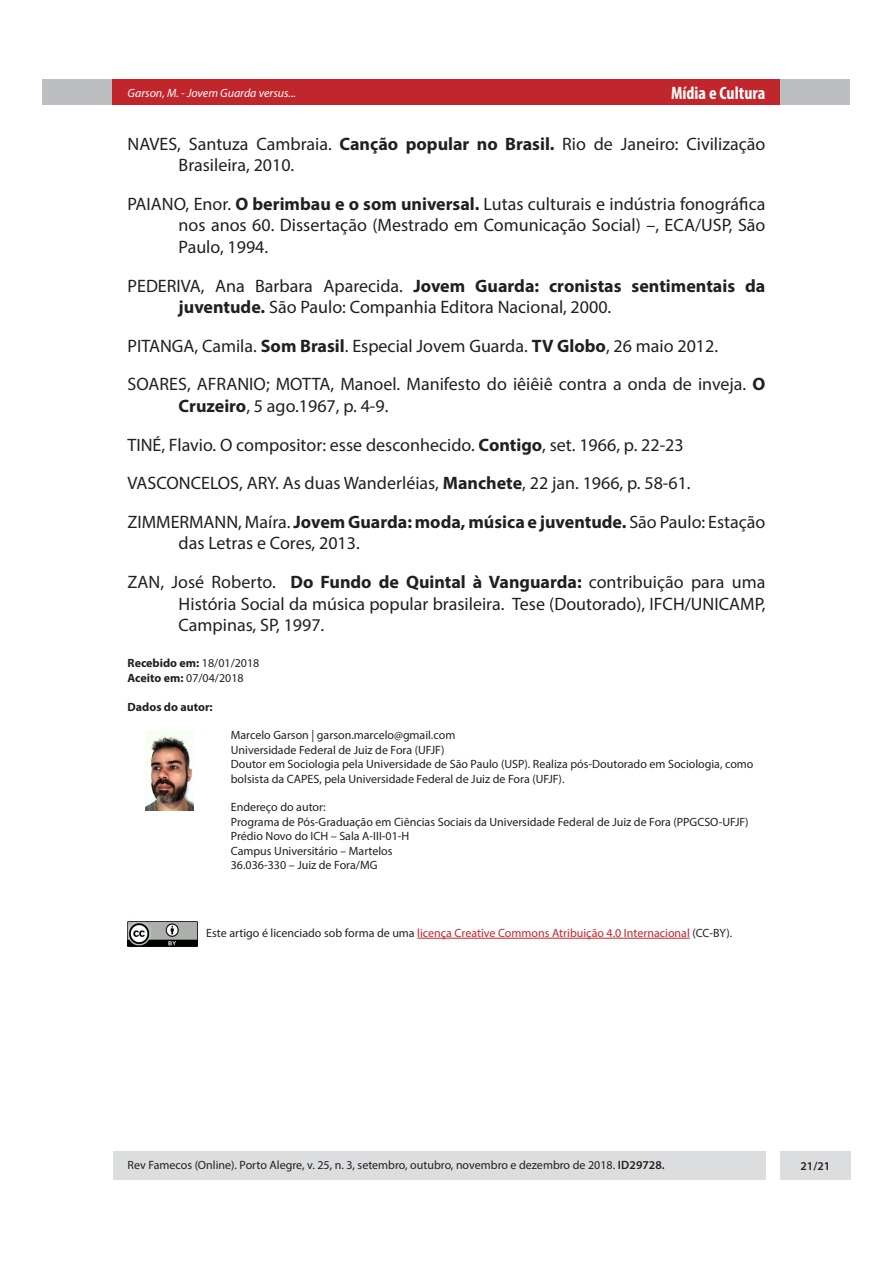
<style>
.page{position:relative;width:893px;height:1263px;background:#fff}
.page>*{position:absolute;margin:0;border:0;box-sizing:border-box;transform-origin:0 0}
.Interna_-_referência{font:18px/21.6px "Myriad Pro";color:#231f20}
.t1{font:700 condensed 18px "Myriad Pro";color:#fff}
.Interna_-_aceite_e_d{font:12px/14.4px "Myriad Pro";color:#231f20}
.Interna_-_aceite_e_d-2{font:12px "Myriad Pro";color:#c2262d}
.Interna_-_aceite_e_d-3{font:700 12px "Myriad Pro";color:#231f20}
.t2{font:italic 12px "Myriad Pro";color:#fff}
.t3{font:600 12px "Myriad Pro";color:#231f20}
.s1{font-weight:700}
.s2{font-weight:400}
.s3{color:#231f20}
.s4{font-weight:600}
</style>
<div class="page">
<div style="left:43px;top:80px;width:807px;height:25px;background:#bcbec2"></div>
<div style="left:113px;top:80px;width:667px;height:25px;background:#c2262d"></div>
<div style="left:780px;top:1151px;width:70px;height:28px;background:#dcddde"></div>
<div style="left:113px;top:1151px;width:652px;height:28px;background:#dcddde"></div>
<img style="left:146px;top:730px;width:48px;height:81px">
<hr style="left:417px;top:938px;width:273px;height:1px;background:#c2262d">
<img style="left:128px;top:921px;width:70px;height:25px">
<p class="t2" style="left:128px;top:85px;width:170px">Garson, M. - Jovem Guarda versus...</p>
<p class="t1" style="left:671px;top:82px;width:96px">Mídia e Cultura</p>
<p class="Interna_-_referência" style="left:179px;top:132px;width:588px;text-indent:-51px">NAVES, Santuza Cambraia. <span class="s1">Canção popular no Brasil.</span> Rio de Janeiro: Civilização<br>Brasileira, 2010.</p>
<p class="Interna_-_referência" style="left:179px;top:193px;width:588px;text-align:justify;text-indent:-51px">PAIANO, Enor. <span class="s1">O berimbau e o som universal.</span> Lutas culturais e indústria fonográfica nos anos 60. Dissertação (Mestrado em Comunicação Social) –, ECA/USP, São Paulo, 1994.</p>
<p class="Interna_-_referência" style="left:179px;top:274px;width:588px;text-indent:-51px">PEDERIVA, Ana Barbara Aparecida. <span class="s1">Jovem Guarda: cronistas sentimentais da juventude.</span> São Paulo: Companhia Editora Nacional, 2000.</p>
<p class="Interna_-_referência" style="left:128px;top:335px;width:592px">PITANGA, Camila. <span class="s1">Som Brasil</span>. Especial Jovem Guarda. <span class="s1">TV Globo</span>, 26 maio 2012.</p>
<p class="Interna_-_referência" style="left:179px;top:373px;width:588px;text-indent:-51px">SOARES, AFRANIO; MOTTA, Manoel. Manifesto do iêiêiê contra a onda de inveja. <span class="s1">O<br>Cruzeiro</span>, 5 ago.1967, p. 4-9.</p>
<p class="Interna_-_referência" style="left:128px;top:433px;width:558px">TINÉ, Flavio. O compositor: esse desconhecido. <span class="s1">Contigo</span>, set. 1966, p. 22-23</p>
<p class="Interna_-_referência" style="left:128px;top:472px;width:565px">VASCONCELOS, ARY. As duas Wanderléias, <span class="s1">Manchete</span>, 22 jan. 1966, p. 58-61.</p>
<p class="Interna_-_referência" style="left:179px;top:511px;width:588px;text-indent:-51px">ZIMMERMANN, Maíra. <span class="s1">Jovem Guarda: moda, música e juventude.</span> São Paulo: Estação das Letras e Cores, 2013.</p>
<p class="Interna_-_referência" style="left:179px;top:571px;width:588px;text-align:justify;text-indent:-51px">ZAN, José Roberto. <span class="s1">Do Fundo de Quintal à Vanguarda:</span> contribuição para uma História Social da música popular brasileira. Tese (Doutorado), IFCH/UNICAMP, Campinas, SP, 1997.</p>
<p class="Interna_-_aceite_e_d-3" style="left:128px;top:655px;width:133px">Recebido em: <span class="s2">18/01/2018</span></p>
<p class="Interna_-_aceite_e_d" style="left:128px;top:670px;width:118px"><span class="s1">Aceito em:</span> 07/04/2018</p>
<p class="Interna_-_aceite_e_d-3" style="left:128px;top:699px;width:87px">Dados do autor:</p>
<p class="Interna_-_aceite_e_d" style="left:231px;top:728px;width:226px">Marcelo Garson | garson.marcelo@gmail.com</p>
<p class="Interna_-_aceite_e_d" style="left:231px;top:742px;width:215px">Universidade Federal de Juiz de Fora (UFJF)</p>
<p class="Interna_-_aceite_e_d" style="left:231px;top:757px;width:524px">Doutor em Sociologia pela Universidade de São Paulo (USP). Realiza pós-Doutorado em Sociologia, como bolsista da CAPES, pela Universidade Federal de Juiz de Fora (UFJF).</p>
<p class="Interna_-_aceite_e_d" style="left:231px;top:800px;width:96px">Endereço do autor:</p>
<p class="Interna_-_aceite_e_d" style="left:231px;top:814px;width:519px">Programa de Pós-Graduação em Ciências Sociais da Universidade Federal de Juiz de Fora (PPGCSO-UFJF)</p>
<p class="Interna_-_aceite_e_d" style="left:231px;top:829px;width:180px">Prédio Novo do ICH – Sala A-III-01-H</p>
<p class="Interna_-_aceite_e_d" style="left:231px;top:843px;width:163px">Campus Universitário – Martelos</p>
<p class="Interna_-_aceite_e_d" style="left:231px;top:857px;width:148px">36.036-330 – Juiz de Fora/MG</p>
<p class="Interna_-_aceite_e_d-2" style="left:206px;top:925px;width:528px"><span class="s3">Este artigo é licenciado sob forma de uma</span> licença Creative Commons Atribuição 4.0 Internacional <span class="s3">(CC-BY).</span></p>
<p class="Interna_-_aceite_e_d" style="left:128px;top:1158px;width:538px">Rev Famecos (Online). Porto Alegre, v. 25, n. 3, setembro, outubro, novembro e dezembro de 2018. <span class="s4">ID29728.</span></p>
<p class="t3" style="left:800px;top:1158px;width:31px">21/21</p>
</div>
